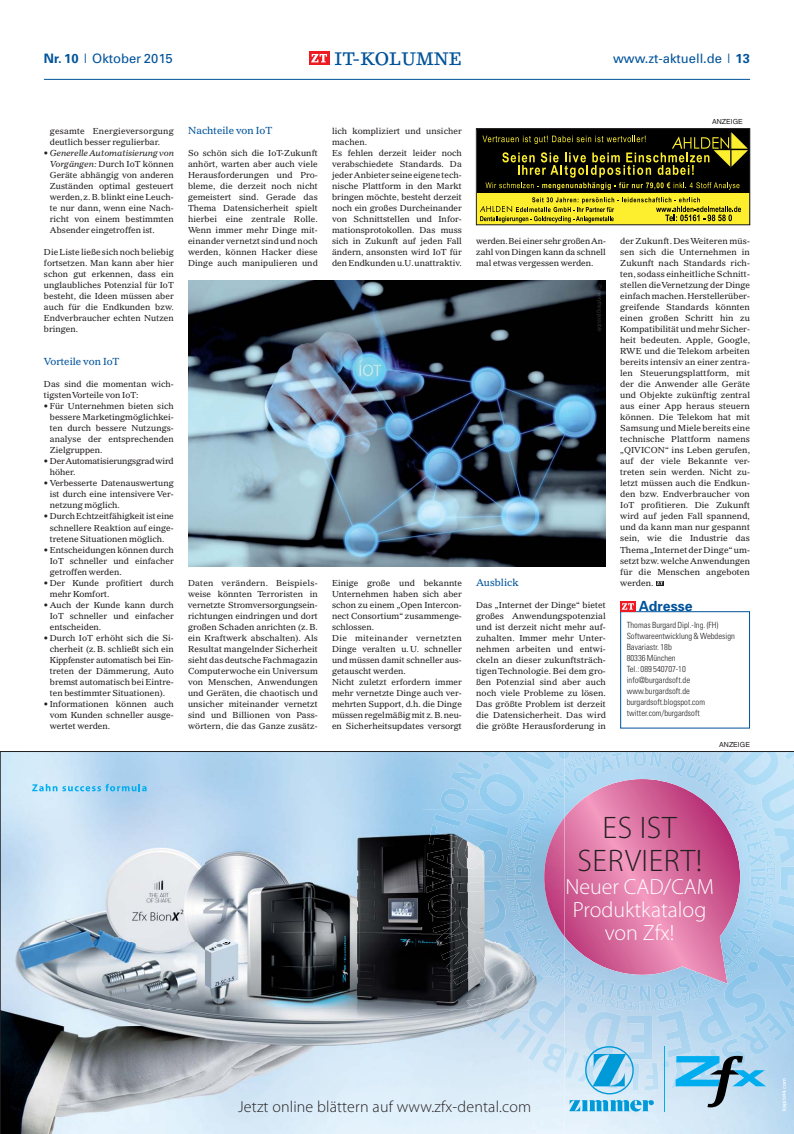
<style>
.page{position:relative;width:794px;height:1134px;background:#fff}
.page>*{position:absolute;margin:0;border:0;box-sizing:border-box;transform-origin:0 0}
.t1{font:300 31.3px/32.6px "Myriad Pro";letter-spacing:.02em;color:#231f20;text-align:center}
.t2{font:300 22px/23px "Myriad Pro";color:#fff;text-align:center}
.t3{font:18px "Lino Letter Medium Os F";color:#00539b}
.t4{font:300 16px "Myriad Pro";letter-spacing:.01em;color:#231f20}
.t5{font:700 14px "Univers";color:#00539b}
.t6{font:13px "Univers";color:#00539b}
.t7{font:10px "Gazette LH";color:#00539b}
.t8{font:8.5px/11px "Gazette LH";color:#231f20;text-align:justify}
.t9{font:300 condensed 8.5px/11px "Univers";color:#231f20}
.t10{font:7px "Helvetica";color:#231f20}
.t11{font:500 5px "Gotham";color:#fff}
.s1{font-weight:700}
.s2{font-style:italic}
</style>
<div class="page">
<svg style="left:309px;top:52px;width:20px;height:13px"></svg>
<svg style="left:311px;top:54px;width:16px;height:8px"></svg>
<hr style="left:44px;top:79px;width:706px;height:1px;background:#00539b">
<svg style="left:656px;top:581px;width:8px;height:4px"></svg>
<img style="left:188px;top:281px;width:418px;height:285px">
<div style="left:620px;top:611px;width:130px;height:118px;border:1px solid #00539b"></div>
<div style="left:620px;top:601px;width:16px;height:10px;background:#ed1c24"></div>
<svg style="left:622px;top:603px;width:12px;height:7px"></svg>
<svg style="left:0;top:751px;width:794px;height:383px;background:#a8b2c6"></svg>
<svg style="left:478px;top:130px;width:270px;height:93px;background:#5d5811"></svg>
<div style="left:476px;top:128px;width:274px;height:97px;border:1px solid #231f20"></div>
<img style="left:596px;top:285px;width:6px;height:38px">
<h3 class="t6" style="left:44px;top:54px;width:130px"><span class="s1">Nr. 10</span> | Oktober 2015</h3>
<h3 class="t3" style="left:334px;top:52px;width:129px">IT-KOLUMNE</h3>
<h3 class="t6" style="left:613px;top:54px;width:138px">www.zt-aktuell.de | <span class="s1">13</span></h3>
<p class="t8" style="left:50px;top:127px;width:125px">gesamte Energieversorgung deutlich besser regulierbar.</p>
<p class="t8" style="left:50px;top:149px;width:125px;text-indent:-6px">• <span class="s2">Generelle Automatisierung von Vorgängen:</span> Durch IoT können Geräte abhängig von anderen Zuständen optimal gesteuert werden, z. B. blinkt eine Leuch - te nur dann, wenn eine Nach&shy;richt von einem bestimmten Absender eingetroffen ist.</p>
<p class="t8" style="left:44px;top:248px;width:131px">Die Liste ließe sich noch beliebig fortsetzen. Man kann aber hier schon gut erkennen, dass ein unglaubliches Potenzial für IoT besteht, die Ideen müssen aber auch für die Endkunden bzw.<br>Endverbraucher echten Nutzen bringen.</p>
<p class="t7" style="left:44px;top:358px;width:77px">Vorteile von IoT</p>
<p class="t8" style="left:44px;top:380px;width:131px">Das sind die momentan wich - tigs ten Vorteile von IoT:</p>
<p class="t8" style="left:50px;top:402px;width:125px;text-indent:-6px">• Für Unternehmen bieten sich bessere Marketingmöglichkei&shy;ten durch bessere Nutzungs - analyse der entsprechenden Zielgruppen.</p>
<p class="t8" style="left:50px;top:457px;width:125px;text-indent:-6px">• Der Automatisierungsgrad wird höher.</p>
<p class="t8" style="left:50px;top:479px;width:125px;text-indent:-6px">• Verbesserte Datenauswertung ist durch eine intensivere Ver&shy;netzung möglich.</p>
<p class="t8" style="left:50px;top:512px;width:125px;text-indent:-6px">• Durch Echtzeitfähigkeit ist ei ne schnellere Reaktion auf einge&shy;tretene Situationen möglich.</p>
<p class="t8" style="left:50px;top:545px;width:125px;text-indent:-6px">• Entscheidungen können durch IoT schneller und einfacher getroffen werden.</p>
<p class="t8" style="left:50px;top:578px;width:125px;text-indent:-6px">• Der Kunde profitiert durch mehr Komfort.</p>
<p class="t8" style="left:50px;top:600px;width:125px;text-indent:-6px">• Auch der Kunde kann durch IoT schneller und einfacher entscheiden.</p>
<p class="t8" style="left:50px;top:633px;width:125px;text-indent:-6px">• Durch IoT erhöht sich die Si&shy;cherheit (z. B. schließt sich ein Kippfenster automatisch bei Ein&shy;treten der Dämmerung, Auto bremst automatisch bei Eintre&shy;ten bestimmter Situationen).</p>
<p class="t8" style="left:50px;top:699px;width:125px;text-indent:-6px">• Informationen können auch vom Kunden schneller ausge&shy;wertet werden.</p>
<p class="t7" style="left:188px;top:127px;width:86px">Nachteile von IoT</p>
<p class="t8" style="left:188px;top:149px;width:131px">So schön sich die IoT-Zukunft anhört, warten aber auch viele Herausforderungen und Pro&shy;bleme, die derzeit noch nicht gemeistert sind. Gerade das Thema Datensicherheit spielt hierbei eine zentrale Rolle.<br>Wenn immer mehr Dinge mit&shy;einander vernetzt sind und noch werden, können Hacker diese Dinge auch manipulieren und</p>
<p class="t8" style="left:332px;top:127px;width:131px;text-align:left">lich kompliziert und unsicher machen.<br>Es fehlen derzeit leider noch verabschiedete Standards. Da jeder Anbieter seine eigene tech&shy;nische Plattform in den Markt bringen möchte, besteht derzeit noch ein großes Durcheinander von Schnittstellen und Infor - mationsprotokollen. Das muss sich in Zukunft auf jeden Fall ändern, ansonsten wird IoT für den Endkunden u.U. unattraktiv.</p>
<p class="t8" style="left:188px;top:578px;width:131px">Daten verändern. Beispiels&shy;weise könnten Terroristen in vernetzte Stromversorgungsein - richtungen eindringen und dort großen Schaden anrichten (z. B. ein Kraftwerk abschalten). Als Resultat mangelnder Sicherheit sieht das deutsche Fachmagazin Computerwoche ein Universum von Menschen, Anwendungen und Geräten, die chaotisch und unsicher miteinander vernetzt sind und Billionen von Pass - wörtern, die das Ganze zusätz-</p>
<p class="t8" style="left:332px;top:578px;width:131px;text-align:left">Einige große und bekannte<br>Unternehmen haben sich aber schon zu einem „Open Intercon&shy;nect Consortium“ zusammenge&shy;schlossen.<br>Die miteinander vernetzten<br>Dinge veralten u. U. schneller und müssen damit schneller aus&shy;getauscht werden.<br>Nicht zuletzt erfordern immer mehr vernetzte Dinge auch ver&shy;mehrten Support, d.h. die Dinge müssen regelmäßig mit z. B. neu - en Sicherheitsupdates versorgt</p>
<p class="t8" style="left:476px;top:237px;width:131px">werden. Bei einer sehr großen An - zahl von Dingen kann da schnell mal etwas vergessen wer den.</p>
<p class="t7" style="left:476px;top:578px;width:44px">Ausblick</p>
<p class="t8" style="left:476px;top:600px;width:131px">Das „Internet der Dinge“ bietet großes Anwendungspotenzial und ist derzeit nicht mehr auf - zuhalten. Immer mehr Unter&shy;nehmen arbeiten und entwi&shy;ckeln an dieser zukunftsträch - tigen Technologie. Bei dem gro&shy;ßen Potenzial sind aber auch noch viele Probleme zu lösen.<br>Das größte Problem ist derzeit die Datensicherheit. Das wird die größte Herausforderung in</p>
<p class="t10" style="left:712px;top:119px;width:32px">ANZEIGE</p>
<p class="t8" style="left:620px;top:237px;width:131px">der Zukunft. Des Weiteren müs&shy;sen sich die Unternehmen in Zukunft nach Standards rich&shy;ten, sodass einheitliche Schnitt&shy;stellen die Vernetzung der Dinge einfach machen. Herstellerüber&shy;greifende Standards könnten einen großen Schritt hin zu Kompatibilität und mehr Sicher - heit bedeuten. Apple, Google, RWE und die Telekom arbeiten bereits intensiv an einer zentra&shy;len Steuerungsplattform, mit der die Anwender alle Geräte und Objekte zukünftig zentral aus einer App heraus steuern können. Die Telekom hat mit Samsung und Miele bereits eine technische Plattform namens „QIVICON“ ins Leben gerufen, auf der viele Bekannte ver - treten sein werden. Nicht zu&shy;letzt müssen auch die Endkun&shy;den bzw. Endverbraucher von IoT profitieren. Die Zukunft wird auf jeden Fall spannend, und da kann man nur gespannt sein, wie die Industrie das Thema „Internet der Dinge“ um&shy;setzt bzw. welche Anwen dun gen für die Menschen angeboten werden.</p>
<p class="t9" style="left:626px;top:621px;width:110px">Thomas Burgard Dipl.-Ing. (FH)<br>Softwareentwicklung &amp; Webdesign<br>Bavariastr. 18b<br>80336 München<br>Tel.: 089 540707-10 info@burgardsoft.de www.burgardsoft.de burgardsoft.blogspot.com twitter.com/burgardsoft</p>
<h3 class="t5" style="left:639px;top:601px;width:55px">Adresse</h3>
<p class="t10" style="left:719px;top:742px;width:32px">ANZEIGE</p>
<h1 class="t1" style="left:577px;top:814px;width:126px">ES IST<br>SERVIERT!</h1>
<h2 class="t2" style="left:565px;top:877px;width:150px">Neuer CAD/CAM<br>Produktkatalog von Zfx!</h2>
<h3 class="t4" style="left:238px;top:1100px;width:294px">Jetzt online blättern auf www.zfx-dental.com</h3>
<p class="t11" style="left:781px;top:1111px;width:34px;rotate:-90deg">kapitel4.com</p>
</div>
